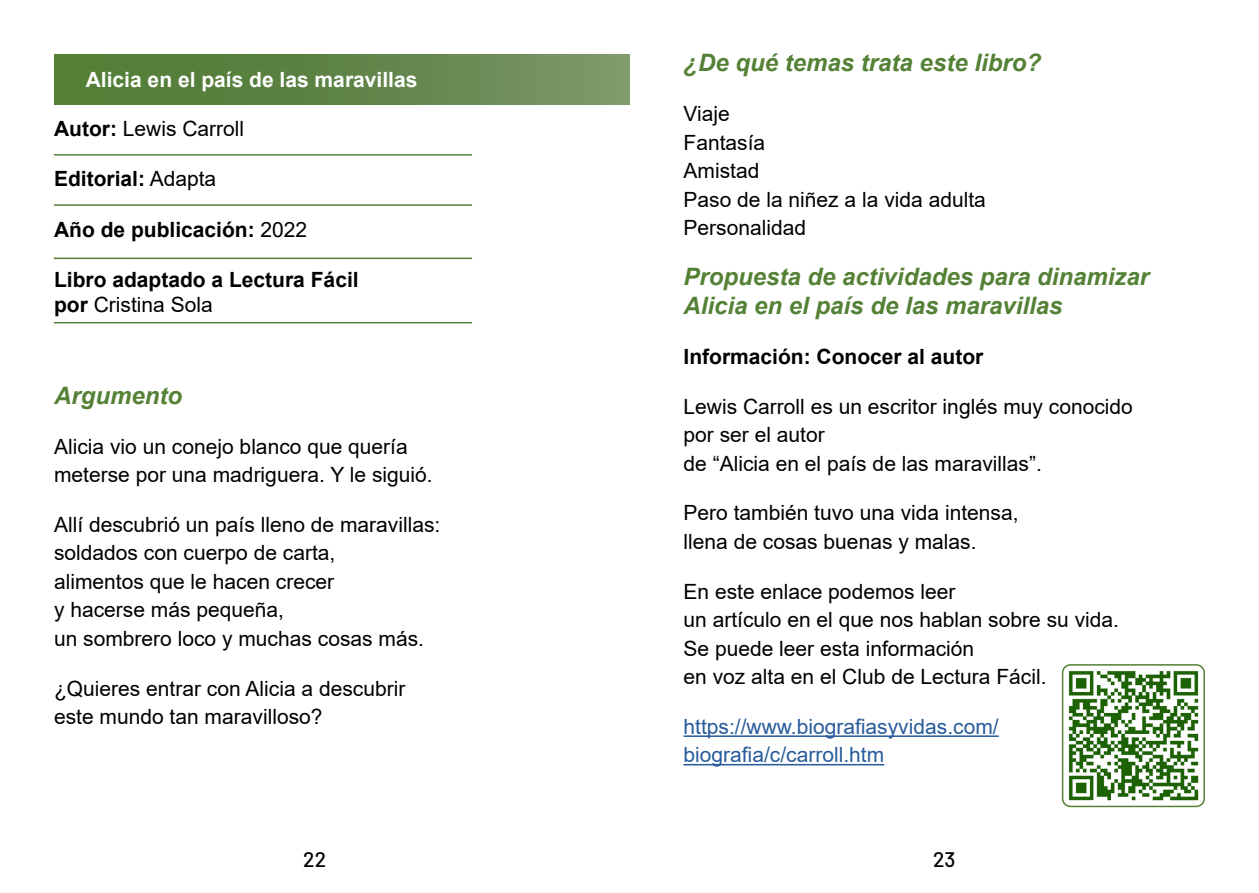
<style>
.page{position:relative;width:1259px;height:893px;background:#fff}
.page>*{position:absolute;margin:0;border:0;box-sizing:border-box;transform-origin:0 0}
.t1{font:italic 700 24px/28.8px "Arial";color:#548135}
.t2{font:21px/28.5px "Arial";color:#000}
.t3{font:700 21px/25.2px "Arial";color:#000}
.t4{font:21px/28.5px "Arial";color:#275b9b}
.t5{font:700 21px "Arial";color:#fff}
.t6{font:500 21px "Barlow";color:#000}
.s1{font-weight:700}
.s2{font-weight:400}
</style>
<div class="page">
<img style="left:54px;top:54px;width:575px;height:50px">
<hr style="left:54px;top:258px;width:418px;height:1px;background:#548135">
<hr style="left:54px;top:322px;width:418px;height:1px;background:#548135">
<hr style="left:54px;top:154px;width:418px;height:2px;background:#548135">
<hr style="left:54px;top:204px;width:418px;height:2px;background:#548135">
<hr style="left:683px;top:735px;width:315px;height:2px;background:#275b9b">
<hr style="left:683px;top:764px;width:201px;height:1px;background:#275b9b">
<img style="left:1062px;top:667px;width:140px;height:137px">
<div style="left:1062px;top:664px;width:143px;height:143px;border:2px solid #548135;border-radius:8px"></div>
<p class="t5" style="left:86px;top:65px;width:333px">Alicia en el país de las maravillas</p>
<p class="t2" style="left:54px;top:114px;width:192px"><span class="s1">Autor:</span> Lewis Carroll</p>
<p class="t3" style="left:54px;top:166px;width:164px">Editorial: <span class="s2">Adapta</span></p>
<p class="t3" style="left:54px;top:217px;width:255px">Año de publicación: <span class="s2">2022</span></p>
<p class="t3" style="left:54px;top:267px;width:306px">Libro adaptado a Lectura Fácil por <span class="s2">Cristina Sola</span></p>
<p class="t1" style="left:54px;top:382px;width:129px">Argumento</p>
<p class="t2" style="left:54px;top:432px;width:380px">Alicia vio un conejo blanco que quería meterse por una madriguera. Y le siguió.</p>
<p class="t2" style="left:54px;top:510px;width:388px">Allí descubrió un país lleno de maravillas: soldados con cuerpo de carta,<br>alimentos que le hacen crecer<br>y hacerse más pequeña,<br>un sombrero loco y muchas cosas más.</p>
<p class="t2" style="left:54px;top:674px;width:353px">¿Quieres entrar con Alicia a descubrir este mundo tan maravilloso?</p>
<p class="t1" style="left:683px;top:49px;width:359px">¿De qué temas trata este libro?</p>
<p class="t2" style="left:683px;top:99px;width:304px">Viaje<br>Fantasía<br>Amistad<br>Paso de la niñez a la vida adulta<br>Personalidad</p>
<p class="t1" style="left:683px;top:263px;width:467px">Propuesta de actividades para dinamizar<br>Alicia en el país de las maravillas</p>
<p class="t3" style="left:683px;top:344px;width:301px">Información: Conocer al autor</p>
<p class="t2" style="left:683px;top:392px;width:451px">Lewis Carroll es un escritor inglés muy conocido por ser el autor<br>de “Alicia en el país de las maravillas”.</p>
<p class="t2" style="left:683px;top:499px;width:337px">Pero también tuvo una vida intensa, llena de cosas buenas y malas.</p>
<p class="t2" style="left:683px;top:577px;width:437px">En este enlace podemos leer<br>un artículo en el que nos hablan sobre su vida.<br>Se puede leer esta información<br>en voz alta en el Club de Lectura Fácil.</p>
<p class="t4" style="left:683px;top:712px;width:317px">https://www.biografiasyvidas.com/ biografia/c/carroll.htm</p>
<p class="t6" style="left:303px;top:844px;width:24px">22</p>
<p class="t6" style="left:933px;top:844px;width:24px">23</p>
</div>
